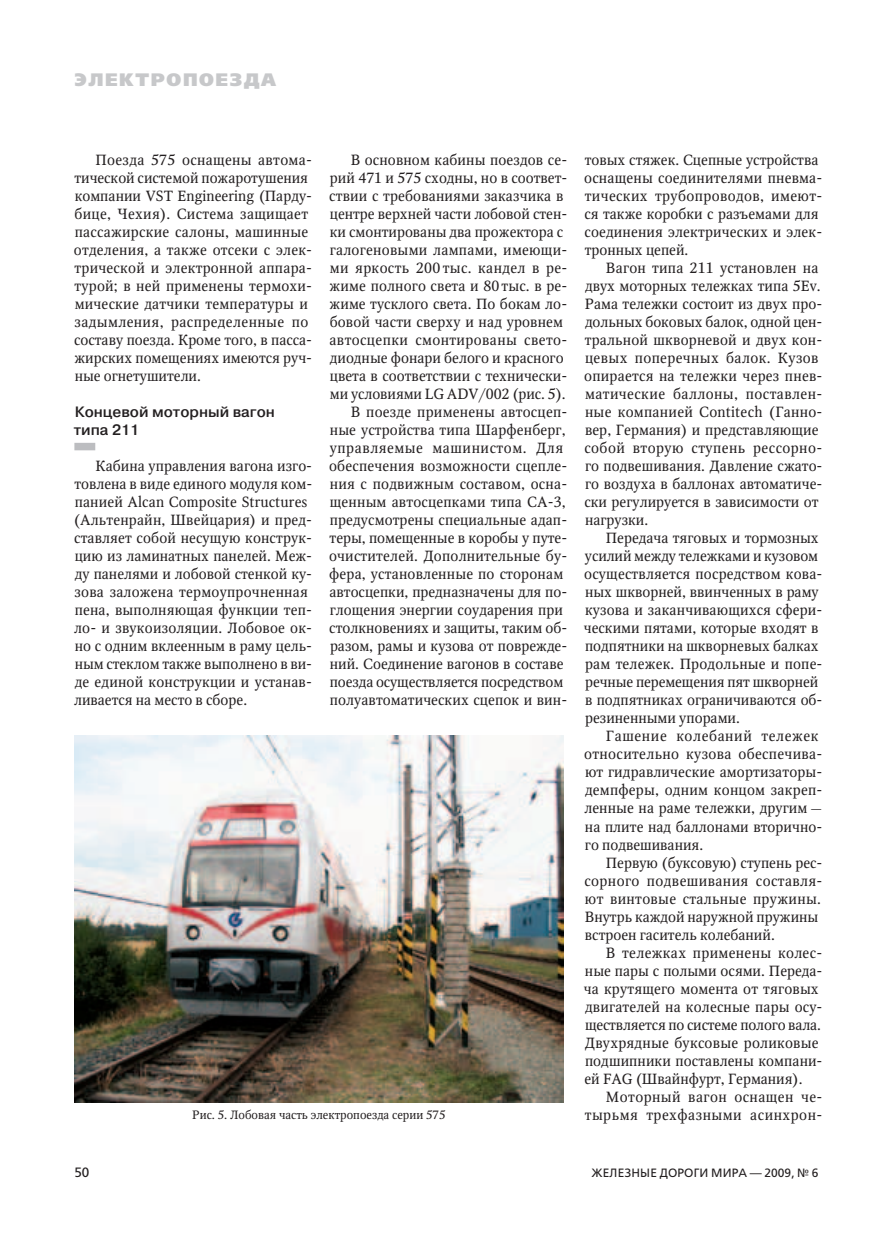
<style>
.page{position:relative;width:893px;height:1234px;background:#fff}
.page>*{position:absolute;margin:0;border:0;box-sizing:border-box;transform-origin:0 0}
.t1{font:800 18px "Free Set";letter-spacing:.09em;color:#c7c8ca}
.t2{font:500 15px/18px "Pragmatica";color:#231f20}
.t3{font:14.7px/18px "Octava";letter-spacing:.005em;color:#231f20}
.t4{font:14.7px "Octava";letter-spacing:.035em;color:#231f20}
.t5{font:14.7px "Octava";letter-spacing:.03em;color:#231f20}
.t6{font:13.5px "Free Set";color:#231f20}
.t7{font:12px "Octava";color:#231f20}
.t8{font:12px "Free Set";letter-spacing:.01em;color:#231f20}
</style>
<div class="page">
<div style="left:74px;top:442px;width:21px;height:8px;background:#bcbdc0"></div>
<img style="left:74px;top:735px;width:489px;height:366px">
<p class="t1" style="left:74px;top:68px;width:203px">Электропоезда</p>
<p class="t3" style="left:74px;top:151px;width:240px;text-indent:22px">Поезда 575 оснащены автома&shy;тической системой пожаротушения компании VST Engineering (Парду&shy;бице, Чехия). Система защищает пассажирские салоны, машинные отделения, а также отсеки с элек&shy;трической и электронной аппара&shy;турой; в ней применены термохи&shy;мические датчики температуры и задымления, распределенные по составу поезда. Кроме того, в пасса&shy;жирских помещениях имеются руч&shy;ные огнетушители.</p>
<p class="t2" style="left:74px;top:403px;width:203px">Концевой моторный вагон типа 211</p>
<p class="t3" style="left:74px;top:457px;width:240px;text-indent:22px">Кабина управления вагона изго&shy;товлена в виде единого модуля ком&shy;панией Alcan Composite Structures (Альтенрайн, Швейцария) и пред&shy;ставляет собой несущую конструк&shy;цию из ламинатных панелей. Меж&shy;ду панелями и лобовой стенкой ку&shy;зова заложена термоупрочненная пена, выполняющая функции теп&shy;ло- и звукоизоляции. Лобовое ок&shy;но с одним вклеенным в раму цель&shy;ным стеклом также выполнено в ви&shy;де единой конструкции и устанав&shy;ливается на место в сборе.</p>
<p class="t3" style="left:329px;top:151px;width:240px;text-align:right">В основном кабины поездов се&shy;рий 471 и 575 сходны, но в соответ&shy;ствии с требованиями заказчика в центре верхней части лобовой стен&shy;ки смонтированы два прожектора с галогеновыми лампами, имеющи&shy;ми яркость 200 тыс. кандел в ре&shy;жиме полного света и 80 тыс. в ре&shy;жиме тусклого света. По бокам ло&shy;бовой части сверху и над уровнем автосцепки смонтированы свето&shy;диодные фонари белого и красного цвета в соответствии с технически&shy;ми условиями LG ADV/002 (рис. 5).<br>В поезде применены автосцеп&shy;ные устройства типа Шарфенберг, управляемые машинистом. Для обеспечения возможности сцепле&shy;ния с подвижным составом, осна&shy;щенным автосцепками типа СА-3, предусмотрены специальные адап&shy;теры, помещенные в коробы у путе&shy;очистителей. Дополнительные бу&shy;фера, установленные по сторонам автосцепки, предназначены для по&shy;глощения энергии соударения при столкновениях и защиты, таким об&shy;разом, рамы и кузова от поврежде&shy;ний. Соединение вагонов в составе поезда осуществляется посредством полуавтоматических сцепок и вин-</p>
<p class="t3" style="left:584px;top:150px;width:240px">товых стяжек. Сцепные устройства оснащены соединителями пневма&shy;тических трубопроводов, имеют&shy;ся также коробки с разъемами для соединения электрических и элек&shy;тронных цепей.</p>
<p class="t3" style="left:584px;top:258px;width:240px;text-indent:22px">Вагон типа 211 установлен на двух моторных тележках типа 5Ev.<br>Рама тележки состоит из двух про&shy;дольных боковых балок, одной цен&shy;тральной шкворневой и двух кон&shy;цевых поперечных балок. Кузов опирается на тележки через пнев&shy;матические баллоны, поставлен&shy;ные компанией Contitech (Ганно&shy;вер, Германия) и представляющие собой вторую ступень рессорно&shy;го подвешивания. Давление сжато&shy;го воздуха в баллонах автоматиче&shy;ски регулируется в зависимости от нагрузки.</p>
<p class="t3" style="left:584px;top:528px;width:240px;text-indent:22px">Передача тяговых и тормозных усилий между тележками и кузовом осуществляется посредством кова&shy;ных шкворней, ввинченных в раму кузова и заканчивающихся сфери&shy;ческими пятами, которые входят в подпятники на шкворневых балках рам тележек. Продольные и попе&shy;речные перемещения пят шкворней в подпятниках ограничиваются об&shy;резиненными упорами.</p>
<p class="t3" style="left:584px;top:726px;width:240px;text-indent:22px">Гашение колебаний тележек относительно кузова обеспечива&shy;ют гидравлические амортизаторы&shy;демпферы, одним концом закреп&shy;ленные на раме тележки, другим — на плите над баллонами вторично&shy;го подвешивания.</p>
<p class="t3" style="left:584px;top:853px;width:240px;text-indent:21px">Первую (буксовую) ступень рес&shy;сорного подвешивания составля&shy;ют винтовые стальные пружины.<br>Внутрь каждой наружной пружины встроен гаситель колебаний.</p>
<p class="t3" style="left:584px;top:943px;width:240px;text-indent:22px">В тележках применены колес&shy;ные пары с полыми осями. Переда&shy;ча крутящего момента от тяговых двигателей на колесные пары осу&shy;ществляется по системе полого вала.<br>Двухрядные буксовые роликовые подшипники поставлены компани&shy;ей FAG (Швайнфурт, Германия).</p>
<p class="t5" style="left:606px;top:1087px;width:218px">Моторный вагон оснащен че-</p>
<p class="t7" style="left:192px;top:1107px;width:255px">Рис. 5. Лобовая часть электропоезда серии 575</p>
<p class="t4" style="left:585px;top:1105px;width:239px">тырьмя трехфазными асинхрон-</p>
<p class="t6" style="left:74px;top:1163px;width:17px">50</p>
<p class="t8" style="left:591px;top:1165px;width:229px">Железные дороги мира — 2009, № 6</p>
</div>
